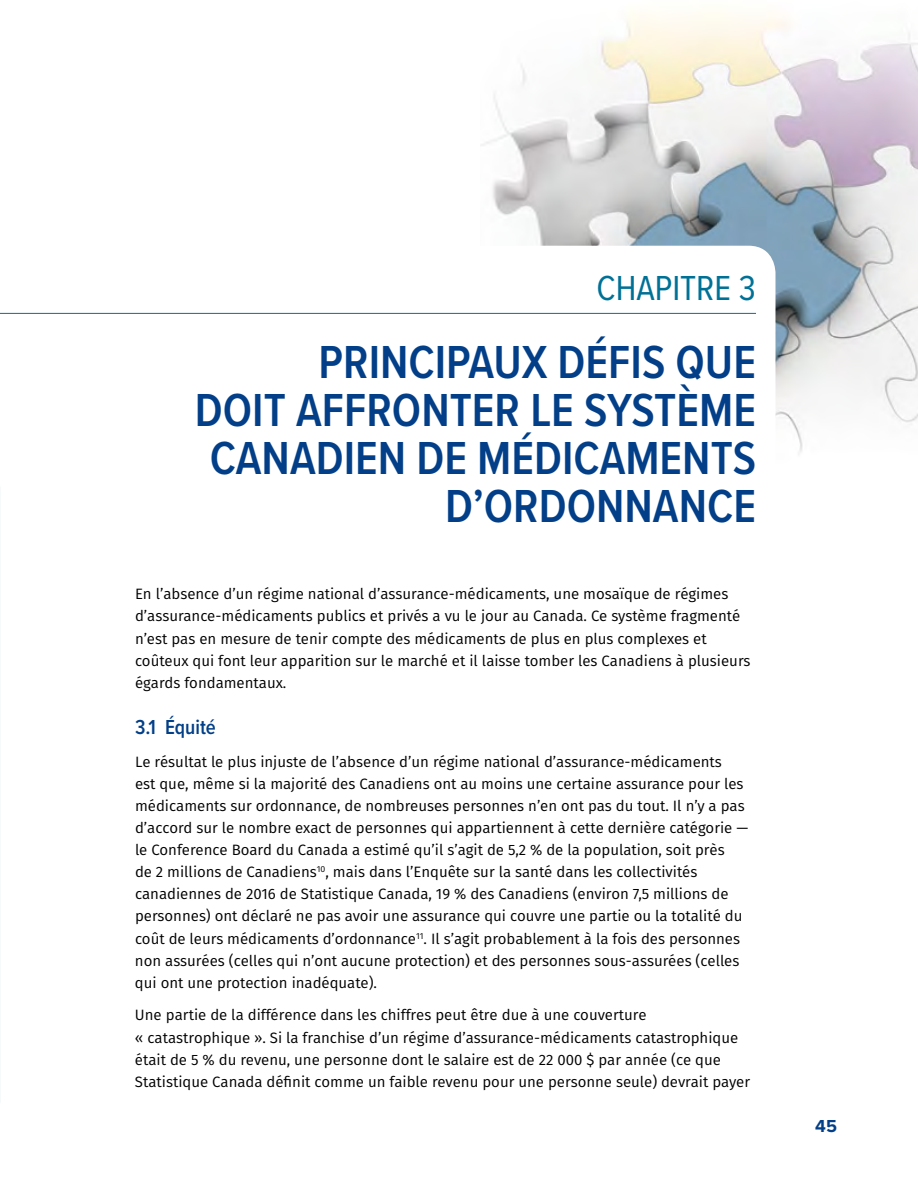
<style>
.page{position:relative;width:918px;height:1188px;background:#fff}
.page>*{position:absolute;margin:0;border:0;box-sizing:border-box;transform-origin:0 0}
.t1{font:600 48px/48px "Proxima Nova Cond";color:#023f88;text-align:right}
.H2_chapter{font:36px "Proxima Nova Cond";color:#007196}
.t2{font:600 21px "Proxima Nova Cond";color:#023f88}
.t3{font:700 18px "Proxima Nova";color:#023f88}
.t4{font:15px/22.2px "Fira Sans";color:#000}
</style>
<div class="page">
<img style="left:481px;top:11px;width:437px;height:441px">
<svg style="left:134px;top:246px;width:642px;height:206px"></svg>
<hr style="left:0;top:313px;width:756px;height:1px;background:#007196">
<p class="H2_chapter" style="left:597px;top:261px;width:161px">CHAPITRE 3</p>
<h2 class="t1" style="left:195px;top:336px;width:563px">PRINCIPAUX DÉFIS QUE<br>DOIT AFFRONTER LE SYSTÈME<br>CANADIEN DE MÉDICAMENTS<br>D’ORDONNANCE</h2>
<p class="t4" style="left:135px;top:583px;width:617px">En l’absence d’un régime national d’assurance-médicaments, une mosaïque de régimes d’assurance-médicaments publics et privés a vu le jour au Canada. Ce système fragmenté n’est pas en mesure de tenir compte des médicaments de plus en plus complexes et coûteux qui font leur apparition sur le marché et il laisse tomber les Canadiens à plusieurs égards fondamentaux.</p>
<h3 class="t2" style="left:135px;top:712px;width:82px">3.1 Équité</h3>
<p class="t4" style="left:135px;top:750px;width:615px">Le résultat le plus injuste de l’absence d’un régime national d’assurance-médicaments<br>est que, même si la majorité des Canadiens ont au moins une certaine assurance pour les médicaments sur ordonnance, de nombreuses personnes n’en ont pas du tout. Il n’y a pas d’accord sur le nombre exact de personnes qui appartiennent à cette dernière catégorie — le Conference Board du Canada a estimé qu’il s’agit de 5,2 % de la population, soit près<br>de 2 millions de Canadiens<sup>10</sup>, mais dans l’Enquête sur la santé dans les collectivités canadiennes de 2016 de Statistique Canada, 19 % des Canadiens (environ 7,5 millions de personnes) ont déclaré ne pas avoir une assurance qui couvre une partie ou la totalité du coût de leurs médicaments d’ordonnance<sup>11</sup>. Il s’agit probablement à la fois des personnes non assurées (celles qui n’ont aucune protection) et des personnes sous-assurées (celles qui ont une protection inadéquate).</p>
<p class="t4" style="left:135px;top:1004px;width:617px">Une partie de la différence dans les chiffres peut être due à une couverture<br>« catastrophique ». Si la franchise d’un régime d’assurance-médicaments catastrophique était de 5 % du revenu, une personne dont le salaire est de 22 000 $ par année (ce que Statistique Canada définit comme un faible revenu pour une personne seule) devrait payer</p>
<p class="t3" style="left:815px;top:1113px;width:23px">45</p>
</div>
